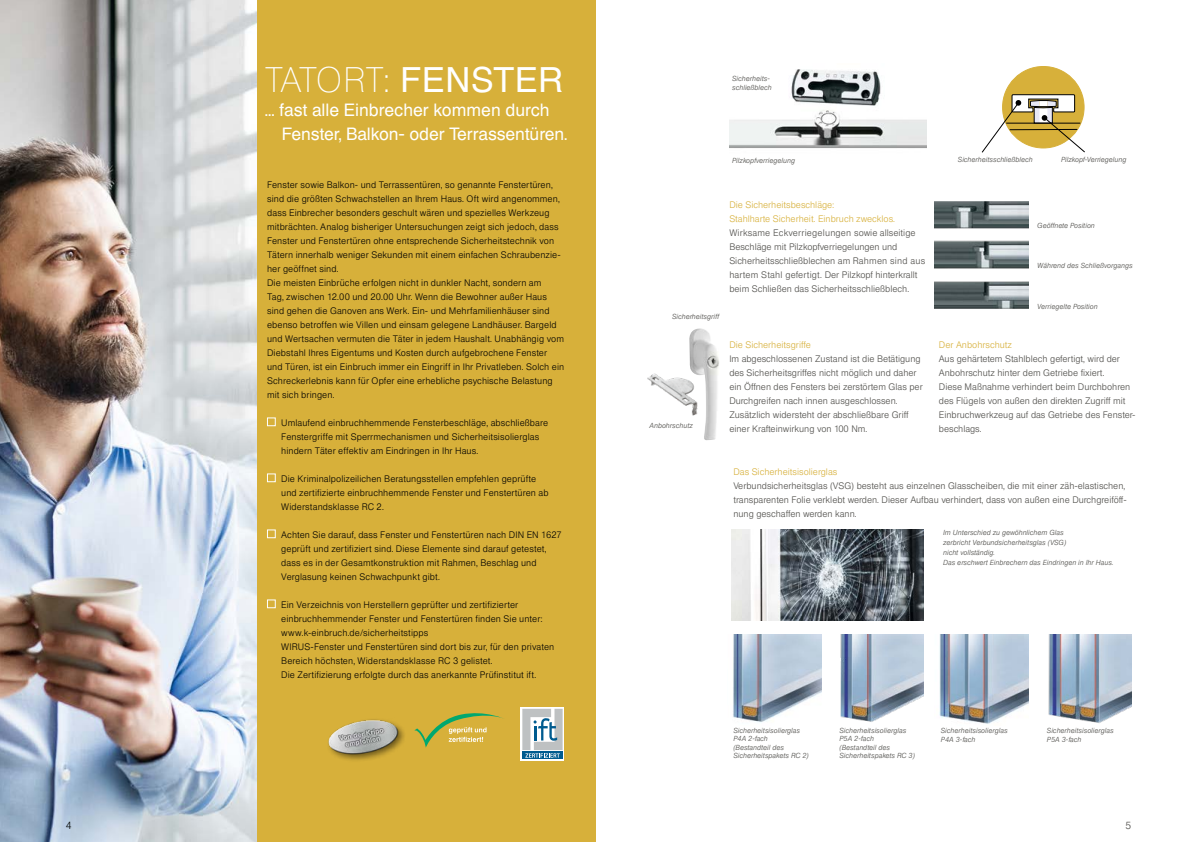
<style>
.page{position:relative;width:1191px;height:842px;background:#fff}
.page>*{position:absolute;margin:0;border:0;box-sizing:border-box;transform-origin:0 0}
.t1{font:34px "Europa Gro SBOP X Lig";letter-spacing:-.045em;color:#fff}
.t2{font:17px/24px "Europa Gro SBOP";letter-spacing:-.005em;color:#fff}
.t3{font:300 10px "Europa Gro SBOP";color:#000}
.t4{font:300 10px "Europa Gro SBOP";color:#4e4d49}
.t5{font:300 9px/14px "Europa Gro SBOP";letter-spacing:.01em;color:#000}
.t6{font:300 9px/14px "Europa Gro SBOP";color:#4e4d49}
.t7{font:300 9px/14px "Europa Gro SBOP";color:#d7b03a}
.t8{font:italic 300 7px/8.4px "Europa Gro SBOP";color:#4e4d49}
.s1{font-family:"Europa Gro SBOP"}
</style>
<div class="page">
<div style="left:0;top:0;width:595px;height:842px;background:#d7b03a"></div>
<div style="left:267px;top:418px;width:9px;height:8px;border:1px solid #fff"></div>
<div style="left:267px;top:474px;width:9px;height:8px;border:1px solid #fff"></div>
<div style="left:267px;top:530px;width:9px;height:8px;border:1px solid #fff"></div>
<div style="left:267px;top:600px;width:9px;height:8px;border:1px solid #fff"></div>
<img style="left:0;top:0;width:256px;height:842px">
<div style="left:326px;top:717px;width:80px;height:46px;background:#000;opacity:.5"></div>
<img style="left:326px;top:717px;width:75px;height:41px">
<svg style="left:520px;top:707px;width:44px;height:54px"></svg>
<div style="left:522px;top:752px;width:40px;height:7px;background:#005b8f"></div>
<svg style="left:522px;top:709px;width:40px;height:49px;background:#aabec9"></svg>
<svg style="left:414px;top:713px;width:90px;height:35px"></svg>
<img style="left:689px;top:328px;width:30px;height:113px">
<div style="left:1002px;top:66px;width:82px;height:82px;background:#d7b03a;border-radius:50%"></div>
<svg style="left:981px;top:94px;width:104px;height:59px"></svg>
<img style="left:934px;top:201px;width:94px;height:108px">
<img style="left:729px;top:69px;width:197px;height:79px">
<img style="left:731px;top:529px;width:193px;height:92px">
<img style="left:733px;top:634px;width:88px;height:88px">
<img style="left:939px;top:634px;width:89px;height:90px">
<img style="left:840px;top:634px;width:84px;height:88px">
<img style="left:1048px;top:634px;width:83px;height:89px">
<img style="left:647px;top:368px;width:55px;height:50px">
<p class="t3" style="left:66px;top:820px;width:7px">4</p>
<h1 class="t1" style="left:265px;top:61px;width:299px">TATORT: <span class="s1">FENSTER</span></h1>
<h2 class="t2" style="left:282px;top:98px;width:287px;text-indent:-17px">… fast alle Einbrecher kommen durch<br>Fenster, Balkon- oder Terrassentüren.</h2>
<p class="t5" style="left:267px;top:177px;width:299px">Fenster sowie Balkon- und Terrassentüren, so genannte Fenstertüren, sind die größten Schwachstellen an Ihrem Haus. Oft wird angenommen, dass Einbrecher besonders geschult wären und spezielles Werkzeug mitbrächten. Analog bisheriger Untersuchungen zeigt sich jedoch, dass Fenster und Fenstertüren ohne entsprechende Sicherheitstechnik von Tätern innerhalb weniger Sekunden mit einem einfachen Schraubenzie&shy;her geöffnet sind.<br>Die meisten Einbrüche erfolgen nicht in dunkler Nacht, sondern am<br>Tag, zwischen 12.00 und 20.00 Uhr. Wenn die Bewohner außer Haus sind gehen die Ganoven ans Werk. Ein- und Mehrfamilienhäuser sind ebenso betroffen wie Villen und einsam gelegene Landhäuser. Bargeld und Wertsachen vermuten die Täter in jedem Haushalt. Unabhängig vom Diebstahl Ihres Eigentums und Kosten durch aufgebrochene Fenster und Türen, ist ein Einbruch immer ein Eingriff in Ihr Privatleben. Solch ein Schreckerlebnis kann für Opfer eine erhebliche psychische Belastung mit sich bringen.</p>
<p class="t5" style="left:281px;top:415px;width:268px">Umlaufend einbruchhemmende Fensterbeschläge, abschließbare<br>Fenstergriffe mit Sperrmechanismen und Sicherheitsisolierglas hindern Täter effektiv am Eindringen in Ihr Haus.</p>
<p class="t5" style="left:281px;top:471px;width:269px">Die Kriminalpolizeilichen Beratungsstellen empfehlen geprüfte und zertifizierte einbruchhemmende Fenster und Fenstertüren ab<br>Widerstandsklasse RC 2.</p>
<p class="t5" style="left:281px;top:527px;width:282px">Achten Sie darauf, dass Fenster und Fenstertüren nach DIN EN 1627 geprüft und zertifiziert sind. Diese Elemente sind darauf getestet, dass es in der Gesamtkonstruktion mit Rahmen, Beschlag und Verglasung keinen Schwachpunkt gibt.</p>
<p class="t5" style="left:281px;top:597px;width:274px">Ein Verzeichnis von Herstellern geprüfter und zertifizierter einbruchhemmender Fenster und Fenstertüren finden Sie unter: www.k-einbruch.de/sicherheitstipps<br>WIRUS-Fenster und Fenstertüren sind dort bis zur, für den privaten Bereich höchsten, Widerstandsklasse RC 3 gelistet.<br>Die Zertifizierung erfolgte durch das anerkannte Prüfinstitut ift.</p>
<p class="t8" style="left:732px;top:74px;width:41px">Sicherheits&shy;schließblech</p>
<p class="t8" style="left:732px;top:156px;width:64px">Pilzkopfverriegelung</p>
<p class="t8" style="left:958px;top:155px;width:76px">Sicherheitsschließblech</p>
<p class="t8" style="left:1061px;top:155px;width:67px">Pilzkopf-Verriegelung</p>
<p class="t8" style="left:672px;top:313px;width:49px">Sicherheitsgriff</p>
<p class="t8" style="left:649px;top:422px;width:45px">Anbohrschutz</p>
<p class="t7" style="left:729px;top:198px;width:167px">Die Sicherheitsbeschläge:<br>Stahlharte Sicherheit. Einbruch zwecklos.</p>
<p class="t6" style="left:729px;top:226px;width:197px">Wirksame Eckverriegelungen sowie allseitige Beschläge mit Pilzkopfverriegelungen und Sicherheitsschließblechen am Rahmen sind aus hartem Stahl gefertigt. Der Pilzkopf hinterkrallt beim Schließen das Sicherheitsschließblech.</p>
<p class="t7" style="left:729px;top:337px;width:83px">Die Sicherheitsgriffe</p>
<p class="t6" style="left:729px;top:351px;width:195px">Im abgeschlossenen Zustand ist die Betätigung des Sicherheitsgriffes nicht möglich und daher ein Öffnen des Fensters bei zerstörtem Glas per Durchgreifen nach innen ausgeschlossen.<br>Zusätzlich widersteht der abschließbare Griff einer Krafteinwirkung von 100 Nm.</p>
<p class="t8" style="left:1037px;top:221px;width:59px">Geöffnete Position</p>
<p class="t8" style="left:1037px;top:261px;width:97px">Während des Schließvorgangs</p>
<p class="t8" style="left:1037px;top:302px;width:62px">Verriegelte Position</p>
<p class="t7" style="left:939px;top:338px;width:75px">Der Anbohrschutz</p>
<p class="t6" style="left:939px;top:352px;width:198px">Aus gehärtetem Stahlblech gefertigt, wird der Anbohrschutz hinter dem Getriebe fixiert.<br>Diese Maßnahme verhindert beim Durchbohren des Flügels von außen den direkten Zugriff mit Einbruchwerkzeug auf das Getriebe des Fenster&shy;beschlags.</p>
<p class="t7" style="left:733px;top:464px;width:105px">Das Sicherheitsisolierglas</p>
<p class="t6" style="left:733px;top:478px;width:395px">Verbundsicherheitsglas (VSG) besteht aus einzelnen Glasscheiben, die mit einer zäh-elastischen, transparenten Folie verklebt werden. Dieser Aufbau verhindert, dass von außen eine Durchgreiföff&shy;nung geschaffen werden kann.</p>
<p class="t8" style="left:943px;top:527px;width:172px;line-height:10px">Im Unterschied zu gewöhnlichem Glas<br>zerbricht Verbundsicherheitsglas (VSG)<br>nicht vollständig.<br>Das erschwert Einbrechern das Eindringen in Ihr Haus.</p>
<p class="t8" style="left:733px;top:726px;width:77px">Sicherheitsisolierglas<br>P4A 2-fach<br>(Bestandteil des<br>Sicherheitspakets RC 2)</p>
<p class="t8" style="left:941px;top:726px;width:68px">Sicherheitsisolierglas<br>P4A 3-fach</p>
<p class="t8" style="left:839px;top:726px;width:77px">Sicherheitsisolierglas<br>P5A 2-fach<br>(Bestandteil des<br>Sicherheitspakets RC 3)</p>
<p class="t8" style="left:1047px;top:726px;width:68px">Sicherheitsisolierglas<br>P5A 3-fach</p>
<p class="t4" style="left:1125px;top:820px;width:7px">5</p>
</div>
